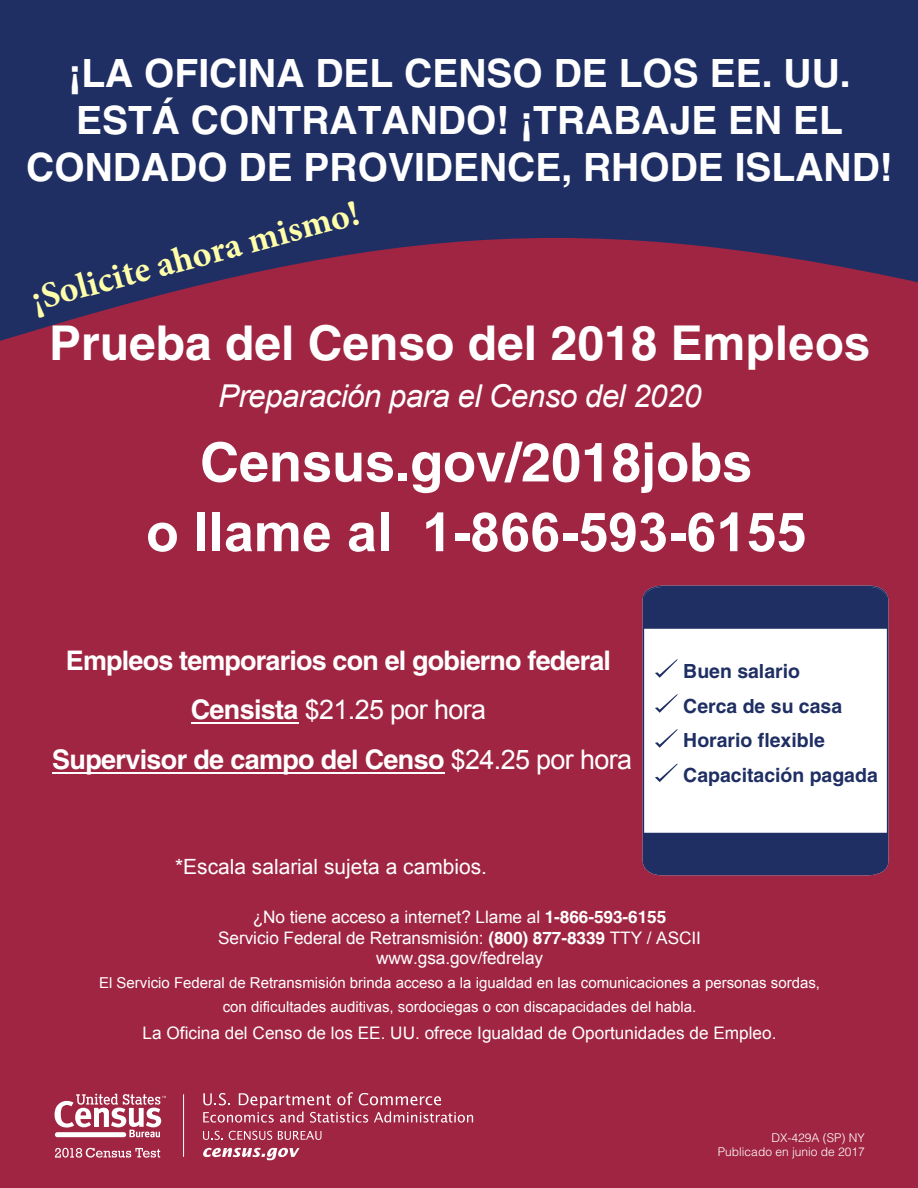
<style>
.page{position:relative;width:918px;height:1188px;background:#1f2f64}
.page>*{position:absolute;margin:0;border:0;box-sizing:border-box;transform-origin:0 0}
.t1{font:700 54px "Arial";color:#fff}
.t2{font:700 54px "Helvetica";color:#fff}
.t3{font:700 48px "Helvetica";color:#fff}
.t4{font:700 39px/46.8px "Helvetica";color:#fff;text-align:center}
.t5{font:700 36px "Minion Pro";color:#ffa}
.t6{font:italic 31.5px "Arial";letter-spacing:-.02em;color:#fff}
.t7{font:700 27px "Helvetica";letter-spacing:-.03em;color:#fff}
.t8{font:27px "Arial";letter-spacing:-.025em;color:#fff}
.t9{font:21px "Arial";color:#fff}
.t10{font:700 19.5px/34.8px "Helvetica";color:#1f2f64}
.t11{font:17.25px/20.7px "Arial";letter-spacing:-.005em;color:#fff;text-align:center}
.t12{font:15px/24px "Arial";color:#fff;text-align:center}
.t13{font:300 12px/14.4px "Helvetica";color:#fff;text-align:right}
.s1{font-family:"Arial"}
.s2{font-family:"Helvetica";font-weight:700}
.s3{font-family:"Arial";font-weight:400}
</style>
<div class="page">
<div style="left:0;top:238px;width:918px;height:950px;background:#a02542"></div>
<svg style="left:642px;top:585px;width:247px;height:291px"></svg>
<svg style="left:643px;top:833px;width:245px;height:42px"></svg>
<hr style="left:52px;top:772px;width:393px;height:2px;background:#fff">
<hr style="left:191px;top:723px;width:108px;height:1px;background:#fff">
<svg style="left:203px;top:1092px;width:270px;height:31px;background:#b14c64"></svg>
<svg style="left:203px;top:1131px;width:20px;height:9px"></svg>
<svg style="left:229px;top:1131px;width:43px;height:9px"></svg>
<svg style="left:278px;top:1131px;width:43px;height:9px"></svg>
<svg style="left:203px;top:1148px;width:97px;height:12px"></svg>
<hr style="left:183px;top:1094px;width:1px;height:63px;background:#fff">
<svg style="left:55px;top:1094px;width:111px;height:43px;background:#c67e8f"></svg>
<svg style="left:55px;top:1148px;width:105px;height:10px"></svg>
<h3 class="t4" style="left:26px;top:49px;width:868px">¡LA OFICINA DEL CENSO DE LOS EE. UU.<br>ESTÁ CONTRATANDO! ¡TRABAJE EN EL<br>CONDADO DE PROVIDENCE, RHODE ISLAND!</h3>
<h3 class="t5" style="left:25px;top:275px;width:340px;rotate:-15deg">¡Solicite ahora mismo!</h3>
<h2 class="t3" style="left:49px;top:314px;width:823px">Prueba del Censo del 2018 <span class="s1">Empleos</span></h2>
<h3 class="t6" style="left:218px;top:375px;width:485px">Preparación para el Censo del 2020</h3>
<h1 class="t2" style="left:200px;top:429px;width:554px">Census.gov/2018jobs</h1>
<h1 class="t1" style="left:146px;top:496px;width:662px">o llame al 1-866-593-6155</h1>
<h3 class="t7" style="left:66px;top:644px;width:547px">Empleos temporarios con el gobierno federal</h3>
<h3 class="t8" style="left:191px;top:692px;width:297px"><span class="s2">Censista</span> $21.25 por hora</h3>
<h3 class="t7" style="left:52px;top:743px;width:581px">Supervisor de campo del Censo <span class="s3">$24.25 por hora</span></h3>
<p class="t9" style="left:175px;top:853px;width:313px">*Escala salarial sujeta a cambios.</p>
<p class="t10" style="left:683px;top:653px;width:196px">Buen salario<br>Cerca de su casa<br>Horario flexible<br>Capacitación pagada</p>
<p class="t11" style="left:218px;top:907px;width:484px">¿No tiene acceso a internet? Llame al <span class="s2">1-866-593-6155<br></span>Servicio Federal de Retransmisión: <span class="s2">(800) 877-8339</span> TTY / ASCII www.gsa.gov/fedrelay</p>
<p class="t12" style="left:99px;top:971px;width:723px">El Servicio Federal de Retransmisión brinda acceso a la igualdad en las comunicaciones a personas sordas, con dificultades auditivas, sordociegas o con discapacidades del habla.</p>
<p class="t11" style="left:143px;top:1023px;width:635px">La Oficina del Censo de los EE. UU. ofrece Igualdad de Oportunidades de Empleo.</p>
<p class="t13" style="left:718px;top:1130px;width:148px">DX-429A (SP) NY<br>Publicado en junio de 2017</p>
</div>
